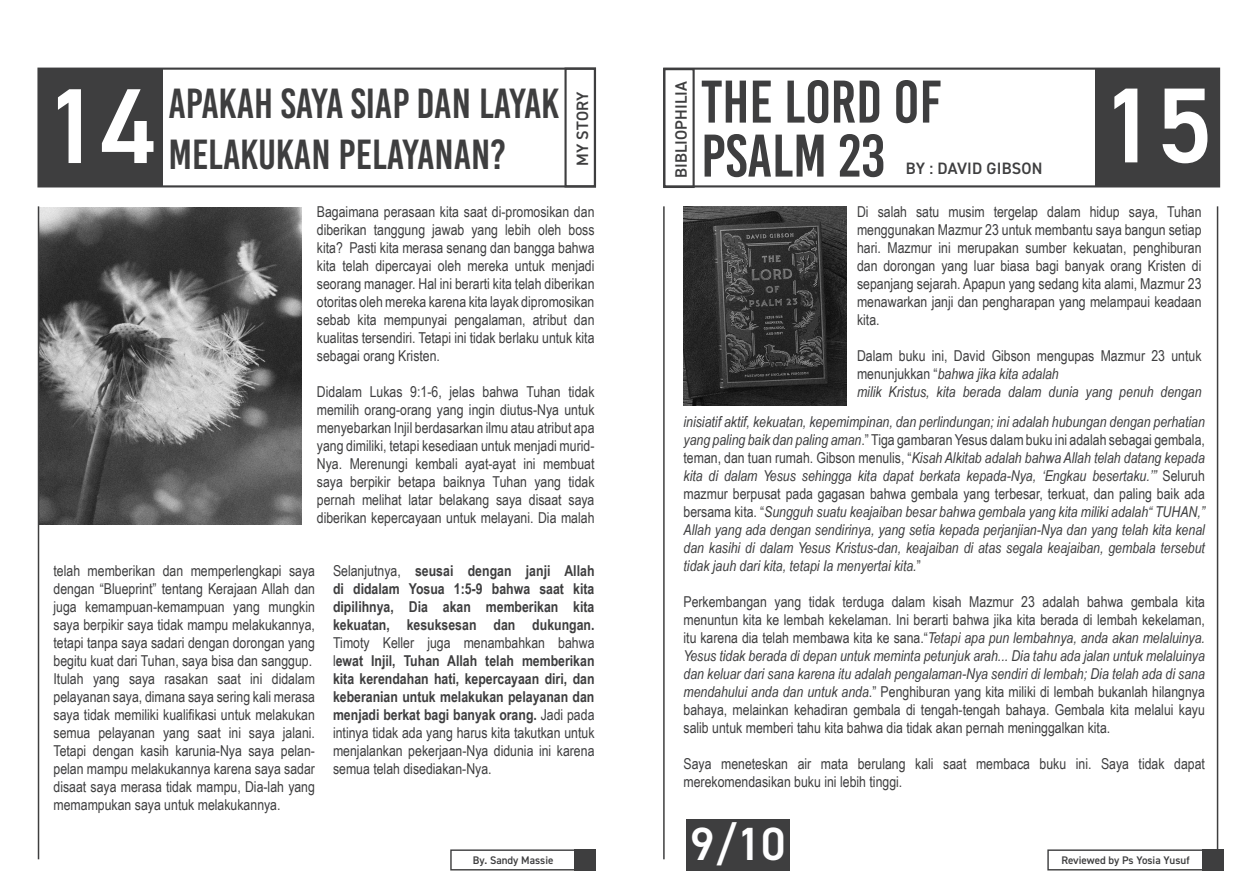
<style>
.page{position:relative;width:1259px;height:893px;background:#fff}
.page>*{position:absolute;margin:0;border:0;box-sizing:border-box;transform-origin:0 0}
.number_simple{font:600 106.95px "DIN2014";color:#fff}
.t1{font:60px "Bebas Kai";color:#3e3e3f}
.number_simple-2{font:600 46.65px "DIN2014";color:#fff}
.t2{font:42px "Bebas Kai";color:#3e3e3f}
.number_simple-3{font:600 16.5px "DIN2014";letter-spacing:.01em;color:#3e3e3f}
.t3{font:15px/18px "Arial Narrow";color:#3e3e3f;text-align:justify}
.t4{font:italic 15px/18px "Arial Narrow";color:#3e3e3f;text-align:justify}
.t5{font:700 15px/18px "Arial Narrow";color:#3e3e3f;text-align:justify}
.number_simple-4{font:600 10.95px "DIN2014";color:#3e3e3f}
.s1{font-weight:400}
.s2{font-style:italic}
.s3{font-style:normal}
</style>
<div class="page">
<div style="left:37px;top:68px;width:559px;height:119px;border:2px solid #3e3e3f"></div>
<div style="left:39px;top:69px;width:124px;height:117px;background:#3e3e3f"></div>
<div style="left:564px;top:68px;width:32px;height:119px;border:2px solid #3e3e3f"></div>
<img style="left:39px;top:208px;width:263px;height:317px">
<img style="left:683px;top:207px;width:163px;height:198px">
<hr style="left:38px;top:206px;width:1px;height:653px;background:#3e3e3f">
<hr style="left:663px;top:206px;width:1px;height:653px;background:#3e3e3f">
<hr style="left:1216px;top:206px;width:2px;height:653px;background:#3e3e3f">
<div style="left:450px;top:849px;width:126px;height:21px;border:1px solid #3e3e3f"></div>
<div style="left:575px;top:849px;width:21px;height:21px;background:#3e3e3f"></div>
<div style="left:663px;top:68px;width:557px;height:119px;border:2px solid #3e3e3f"></div>
<div style="left:663px;top:68px;width:31px;height:120px;border:2px solid #3e3e3f"></div>
<div style="left:1095px;top:68px;width:124px;height:118px;background:#3e3e3f"></div>
<div style="left:686px;top:819px;width:103px;height:51px;background:#3e3e3f"></div>
<div style="left:1047px;top:849px;width:156px;height:21px;border:1px solid #3e3e3f"></div>
<div style="left:1202px;top:849px;width:21px;height:21px;background:#3e3e3f"></div>
<p class="number_simple" style="left:45px;top:55px;width:113px">14</p>
<p class="t2" style="left:168px;top:81px;width:392px">APAKAH SAYA SIAP DAN LAYAK</p>
<p class="t2" style="left:168px;top:132px;width:339px">MELAKUKAN PELAYANAN?</p>
<p class="number_simple-3" style="left:571px;top:166px;width:76px;rotate:-90deg">MY STORY</p>
<p class="t3" style="left:317px;top:202px;width:279px">Bagaimana perasaan kita saat di-promosikan dan diberikan tanggung jawab yang lebih oleh boss kita? Pasti kita merasa senang dan bangga bahwa kita telah dipercayai oleh mereka untuk menjadi seorang manager. Hal ini berarti kita telah diberikan otoritas oleh mereka karena kita layak dipromosikan sebab kita mempunyai pengalaman, atribut dan kualitas tersendiri. Tetapi ini tidak berlaku untuk kita sebagai orang Kristen.</p>
<p class="t3" style="left:317px;top:382px;width:279px">Didalam Lukas 9:1-6, jelas bahwa Tuhan tidak memilih orang-orang yang ingin diutus-Nya untuk menyebarkan Injil berdasarkan ilmu atau atribut apa yang dimiliki, tetapi kesediaan untuk menjadi murid-Nya. Merenungi kembali ayat-ayat ini membuat saya berpikir betapa baiknya Tuhan yang tidak pernah melihat latar belakang saya disaat saya diberikan kepercayaan untuk melayani. Dia malah</p>
<p class="t3" style="left:54px;top:561px;width:263px">telah memberikan dan memperlengkapi saya dengan “Blueprint” tentang Kerajaan Allah dan juga kemampuan-kemampuan yang mungkin saya berpikir saya tidak mampu melakukannya, tetapi tanpa saya sadari dengan dorongan yang begitu kuat dari Tuhan, saya bisa dan sanggup.</p>
<p class="t3" style="left:54px;top:669px;width:263px">Itulah yang saya rasakan saat ini didalam pelayanan saya, dimana saya sering kali merasa saya tidak memiliki kualifikasi untuk melakukan semua pelayanan yang saat ini saya jalani.<br>Tetapi dengan kasih karunia-Nya saya pelan&shy;pelan mampu melakukannya karena saya sadar disaat saya merasa tidak mampu, Dia-lah yang memampukan saya untuk melakukannya.</p>
<p class="t5" style="left:333px;top:561px;width:263px"><span class="s1">Selanjutnya,</span> seusai dengan janji Allah di didalam Yosua 1:5-9 bahwa saat kita dipilihnya, Dia akan memberikan kita kekuatan, kesuksesan dan dukungan.<br><span class="s1">Timoty Keller juga menambahkan bahwa l</span>ewat Injil, Tuhan Allah telah memberikan kita kerendahan hati, kepercayaan diri, dan keberanian untuk melakukan pelayanan dan menjadi berkat bagi banyak orang. <span class="s1">Jadi pada intinya tidak ada yang harus kita takutkan untuk menjalankan pekerjaan-Nya didunia ini karena semua telah disediakan-Nya.</span></p>
<p class="number_simple-4" style="left:473px;top:853px;width:82px">By. Sandy Massie</p>
<p class="number_simple-3" style="left:670px;top:178px;width:99px;rotate:-90deg">BIBLIOPHILIA</p>
<p class="t1" style="left:701px;top:70px;width:242px">THE LORD OF</p>
<p class="t1" style="left:701px;top:124px;width:186px">PSALM 23</p>
<p class="number_simple-3" style="left:905px;top:157px;width:138px">BY : DAVID GIBSON</p>
<p class="number_simple" style="left:1101px;top:55px;width:113px">15</p>
<p class="t3" style="left:857px;top:202px;width:346px">Di salah satu musim tergelap dalam hidup saya, Tuhan menggunakan Mazmur 23 untuk membantu saya bangun setiap hari. Mazmur ini merupakan sumber kekuatan, penghiburan dan dorongan yang luar biasa bagi banyak orang Kristen di sepanjang sejarah. Apapun yang sedang kita alami, Mazmur 23 menawarkan janji dan pengharapan yang melampaui keadaan kita.</p>
<p class="t3" style="left:857px;top:346px;width:346px">Dalam buku ini, David Gibson mengupas Mazmur 23 untuk menunjukkan “<span class="s2">bahwa jika kita adalah</span></p>
<p class="t4" style="left:857px;top:383px;width:346px">milik Kristus, kita berada dalam dunia yang penuh dengan</p>
<p class="t4" style="left:683px;top:412px;width:523px">inisiatif aktif, kekuatan, kepemimpinan, dan perlindungan; ini adalah hubungan dengan perhatian yang paling baik dan paling aman<span class="s3">.” Tiga gambaran Yesus dalam buku ini adalah sebagai gembala, teman, dan tuan rumah. Gibson menulis, “</span>Kisah Alkitab adalah bahwa Allah telah datang kepada kita di dalam Yesus sehingga kita dapat berkata kepada-Nya, ‘Engkau besertaku.’” <span class="s3">Seluruh mazmur berpusat pada gagasan bahwa gembala yang terbesar, terkuat, dan paling baik ada bersama kita. “</span>Sungguh suatu keajaiban besar bahwa gembala yang kita miliki adalah“ TUHAN,” Allah yang ada dengan sendirinya, yang setia kepada perjanjian-Nya dan yang telah kita kenal dan kasihi di dalam Yesus Kristus-dan, keajaiban di atas segala keajaiban, gembala tersebut tidak jauh dari kita, tetapi Ia menyertai kita.<span class="s3">”</span></p>
<p class="t3" style="left:683px;top:592px;width:523px">Perkembangan yang tidak terduga dalam kisah Mazmur 23 adalah bahwa gembala kita menuntun kita ke lembah kekelaman. Ini berarti bahwa jika kita berada di lembah kekelaman, itu karena dia telah membawa kita ke sana.“<span class="s2">Tetapi apa pun lembahnya, anda akan melaluinya.<br>Yesus tidak berada di depan untuk meminta petunjuk arah... Dia tahu ada jalan untuk melaluinya dan keluar dari sana karena itu adalah pengalaman-Nya sendiri di lembah; Dia telah ada di sana mendahului anda dan untuk anda</span>.” Penghiburan yang kita miliki di lembah bukanlah hilangnya bahaya, melainkan kehadiran gembala di tengah-tengah bahaya. Gembala kita melalui kayu salib untuk memberi tahu kita bahwa dia tidak akan pernah meninggalkan kita.</p>
<p class="t3" style="left:683px;top:754px;width:523px">Saya meneteskan air mata berulang kali saat membaca buku ini. Saya tidak dapat merekomendasikan buku ini lebih tinggi.</p>
<p class="number_simple-2" style="left:690px;top:813px;width:97px">9/10</p>
<p class="number_simple-4" style="left:1061px;top:853px;width:130px">Reviewed by Ps Yosia Yusuf</p>
</div>
